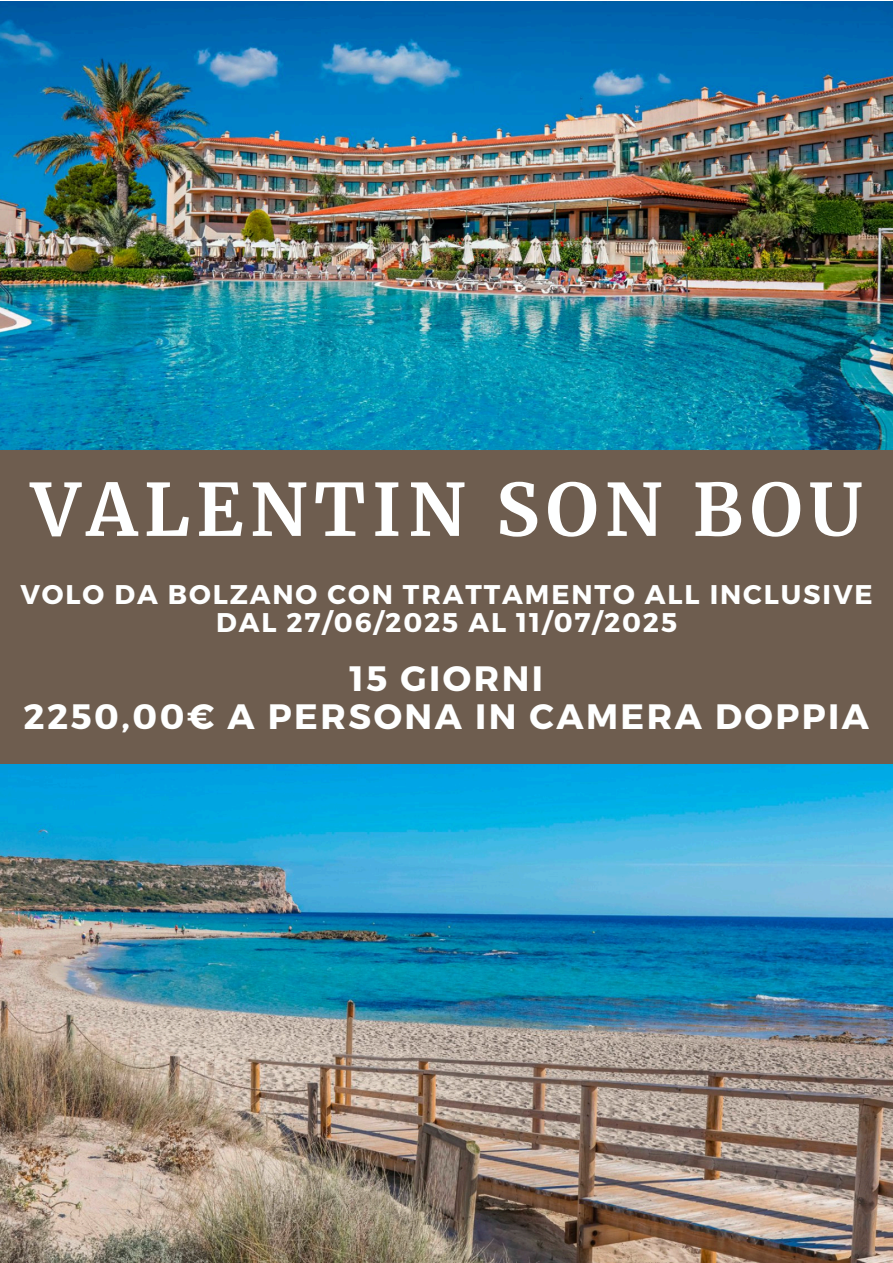
<style>
.page{position:relative;width:893px;height:1263px;background:#fff}
.page>*{position:absolute;margin:0;border:0;box-sizing:border-box;transform-origin:0 0}
.t1{font:700 72px "Merriweather";letter-spacing:.09em;color:#feffff}
.t2{font:700 35.25px/37.7px "Montserrat";letter-spacing:.07em;color:#feffff;text-align:center}
.t3{font:700 27px "Montserrat";letter-spacing:.07em;color:#feffff}
</style>
<div class="page">
<img style="left:0;top:763px;width:893px;height:500px">
<img style="left:0;top:1px;width:893px;height:449px">
<div style="left:0;top:450px;width:893px;height:313px;background:#6e5d4f"></div>
<p class="t1" style="left:31px;top:465px;width:833px">VALENTIN SON BOU</p>
<h1 class="t3" style="left:20px;top:576px;width:854px">VOLO DA BOLZANO CON TRATTAMENTO ALL INCLUSIVE</h1>
<p class="t3" style="left:216px;top:605px;width:462px">DAL 27/06/2025 AL 11/07/2025</p>
<p class="t2" style="left:24px;top:658px;width:847px">15 GIORNI<br>2250,00€ A PERSONA IN CAMERA DOPPIA</p>
</div>
